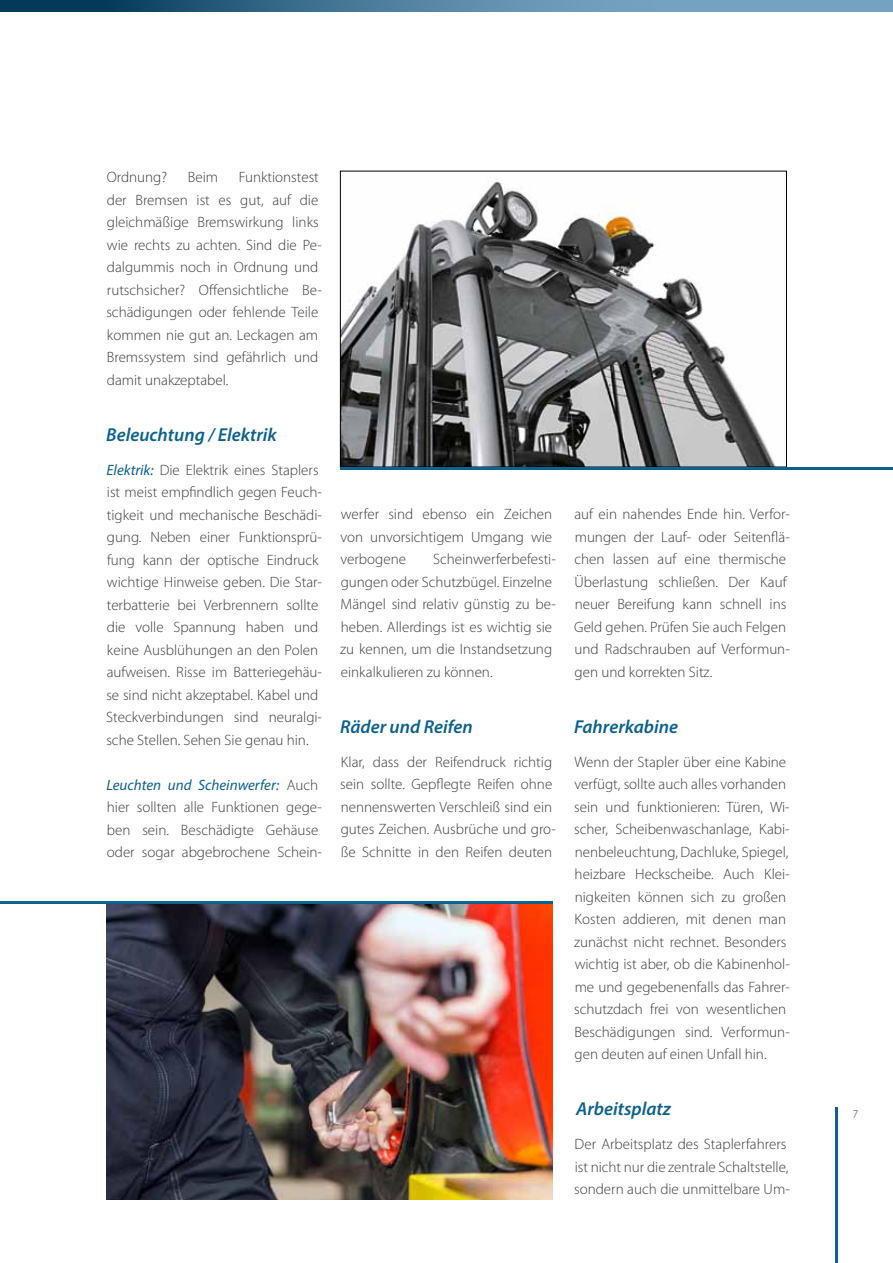
<style>
.page{position:relative;width:893px;height:1263px;background:#fff}
.page>*{position:absolute;margin:0;border:0;box-sizing:border-box;transform-origin:0 0}
.t1{font:italic 600 18.75px "Myriad Pro";color:#0b618f}
.t2{font:300 15px/22.5px "Myriad Pro";color:#3c3c3c}
.t3{font:300 12px "Myriad Pro";color:#3c3c3c}
.s1{font-weight:400;font-style:italic;color:#0b618f}
</style>
<div class="page">
<svg style="left:0;top:0;width:893px;height:12px"></svg>
<hr style="left:836px;top:1108px;width:2px;height:155px;background:#0b618f">
<img style="left:342px;top:178px;width:433px;height:287px">
<div style="left:340px;top:171px;width:447px;height:296px;border:1px solid #000"></div>
<img style="left:106px;top:903px;width:447px;height:296px">
<hr style="left:340px;top:467px;width:553px;height:2px;background:#0b618f">
<hr style="left:0;top:901px;width:553px;height:2px;background:#0b618f">
<p class="t2" style="left:106px;top:166px;width:217px;text-indent:132px">Funktionstest der Bremsen ist es gut, auf die gleichmäßige Bremswirkung links wie rechts zu achten. Sind die Pe&shy;dalgummis noch in Ordnung und rutschsicher? Offensichtliche Be&shy;schädigungen oder fehlende Teile kommen nie gut an. Leckagen am<br>Bremssystem sind gefährlich und damit unakzeptabel.</p>
<p class="t2" style="left:107px;top:166px;width:62px">Ordnung?</p>
<p class="t2" style="left:188px;top:166px;width:32px">Beim</p>
<p class="t1" style="left:106px;top:423px;width:172px">Beleuchtung / Elektrik</p>
<p class="t2" style="left:106px;top:458px;width:217px"><span class="s1">Elektrik:</span> Die Elektrik eines Staplers ist meist empfindlich gegen Feuch&shy;tigkeit und mechanische Beschädi&shy;gung. Neben einer Funktionsprü&shy;fung kann der optische Eindruck wichtige Hinweise geben. Die Star&shy;terbatterie bei Verbrennern sollte die volle Spannung haben und keine Ausblühungen an den Polen aufweisen. Risse im Batteriegehäu&shy;se sind nicht akzeptabel. Kabel und Steckverbindungen sind neuralgi&shy;sche Stellen. Sehen Sie genau hin.</p>
<p class="t2" style="left:107px;top:773px;width:217px"><span class="s1">Leuchten und Scheinwerfer:</span> Auch hier sollten alle Funktionen gege&shy;ben sein. Beschädigte Gehäuse oder sogar abgebrochene Schein-</p>
<p class="t2" style="left:340px;top:503px;width:213px;text-align:justify">werfer sind ebenso ein Zeichen von unvorsichtigem Umgang wie verbogene</p>
<p class="t2" style="left:340px;top:548px;width:217px;text-indent:93px">Scheinwerferbefesti&shy;gungen oder Schutzbügel. Einzelne<br>Mängel sind relativ günstig zu be&shy;heben. Allerdings ist es wichtig sie zu kennen, um die Instandsetzung einkalkulieren zu können.</p>
<p class="t2" style="left:574px;top:503px;width:217px">auf ein nahendes Ende hin. Verfor&shy;mungen der Lauf- oder Seitenflä&shy;chen lassen auf eine thermische<br>Überlastung schließen. Der Kauf neuer Bereifung kann schnell ins<br>Geld gehen. Prüfen Sie auch Felgen und Radschrauben auf Verformun&shy;gen und korrekten Sitz.</p>
<p class="t1" style="left:340px;top:714px;width:134px">Räder und Reifen</p>
<p class="t1" style="left:574px;top:715px;width:106px">Fahrerkabine</p>
<p class="t2" style="left:340px;top:750px;width:217px">Klar, dass der Reifendruck richtig sein sollte. Gepflegte Reifen ohne nennenswerten Verschleiß sind ein gutes Zeichen. Ausbrüche und gro&shy;ße Schnitte in den Reifen deuten</p>
<p class="t2" style="left:574px;top:750px;width:217px">Wenn der Stapler über eine Kabine verfügt, sollte auch alles vorhanden sein und funktionieren: Türen, Wi&shy;scher, Scheibenwaschanlage, Kabi&shy;nenbeleuchtung, Dachluke, Spiegel, heizbare Heckscheibe. Auch Klei&shy;nigkeiten können sich zu großen Kosten addieren, mit denen man zunächst nicht rechnet. Besonders wichtig ist aber, ob die Kabinenhol&shy;me und gegebenenfalls das Fahrer&shy;schutzdach frei von wesentlichen Beschädigungen sind. Verformun&shy;gen deuten auf einen Unfall hin.</p>
<p class="t1" style="left:576px;top:1097px;width:96px">Arbeitsplatz</p>
<p class="t2" style="left:574px;top:1133px;width:217px">Der Arbeitsplatz des Staplerfahrers ist nicht nur die zentrale Schaltstelle, sondern auch die unmittelbare Um-</p>
<p class="t3" style="left:852px;top:1106px;width:7px">7</p>
</div>
